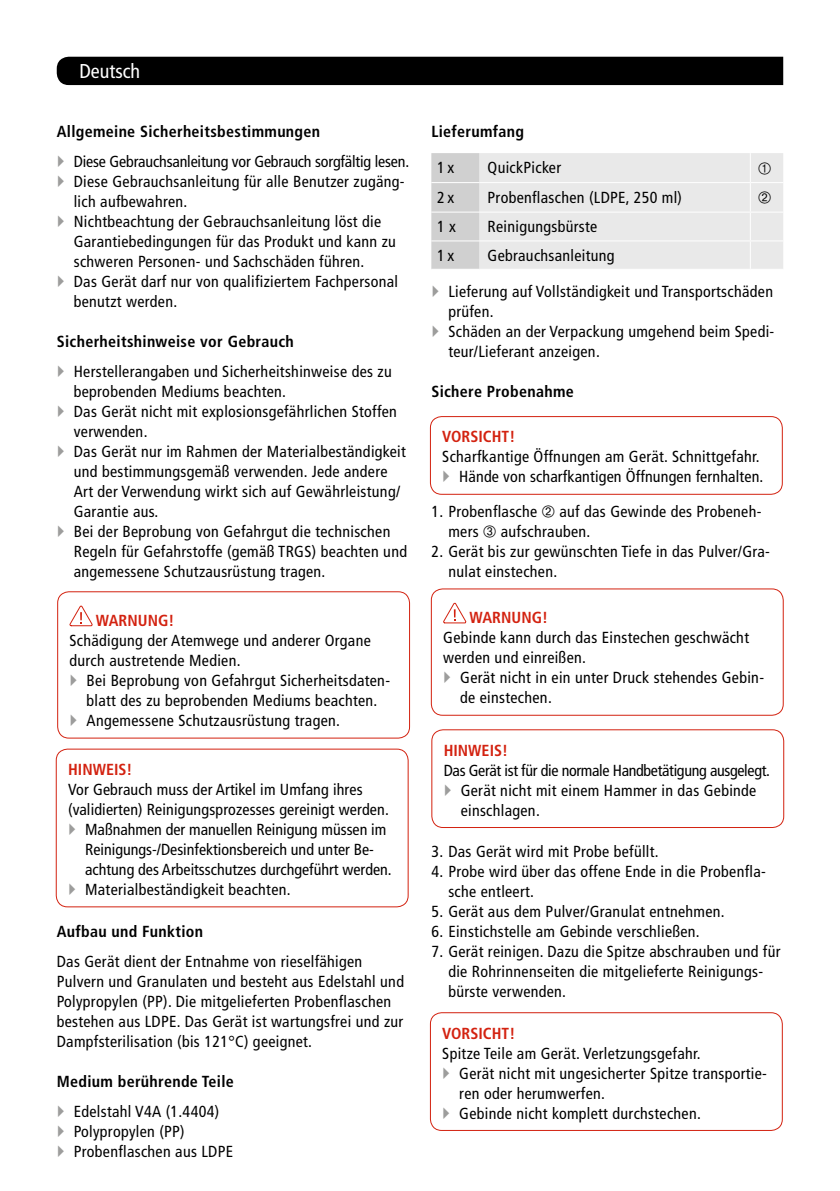
<style>
.page{position:relative;width:840px;height:1191px;background:#fff}
.page>*{position:absolute;margin:0;border:0;box-sizing:border-box;transform-origin:0 0}
.t1{font:condensed 20px "Frutiger";color:#fff}
.t2{font:condensed 16px/20px "Frutiger";letter-spacing:.02em;color:#000}
.t3{font:700 condensed 16px "Frutiger";letter-spacing:.02em;color:#000}
.t4{font:condensed 16px "Frutiger";color:#000}
.t5{font:condensed 16px/20px "Frutiger";letter-spacing:-.02em;color:#000}
.t6{font:700 condensed 16px "Frutiger";color:#d32210}
</style>
<div class="page">
<div style="left:57px;top:57px;width:725px;height:28px;background:#000"></div>
<svg style="left:443px;top:603px;width:23px;height:20px"></svg>
<div style="left:430px;top:588px;width:353px;height:127px;border:1px solid #d32210;border-radius:11px"></div>
<div style="left:431px;top:729px;width:352px;height:99px;border:1px solid #d32210;border-radius:11px"></div>
<svg style="left:69px;top:606px;width:23px;height:20px"></svg>
<div style="left:57px;top:591px;width:353px;height:147px;border:1px solid #d32210;border-radius:11px"></div>
<div style="left:429px;top:416px;width:353px;height:79px;border:1px solid #d32210;border-radius:11px"></div>
<div style="left:429px;top:1012px;width:353px;height:119px;border:1px solid #d32210;border-radius:11px"></div>
<div style="left:56px;top:748px;width:352px;height:159px;border:1px solid #d32210;border-radius:11px"></div>
<svg style="left:431px;top:153px;width:351px;height:116px;background:#e6e6e6"></svg>
<p class="t1" style="left:79px;top:60px;width:62px">Deutsch</p>
<p class="t3" style="left:57px;top:122px;width:265px">Allgemeine Sicherheitsbestimmungen</p>
<p class="t2" style="left:74px;top:151px;width:337px">Diese Gebrauchsanleitung vor Gebrauch sorgfältig lesen.<br>Diese Gebrauchsanleitung für alle Benutzer zugäng&shy;lich aufbewahren.<br>Nichtbeachtung der Gebrauchsanleitung löst die Garantiebedingungen für das Produkt und kann zu schweren Personen- und Sachschäden führen.<br>Das Gerät darf nur von qualifiziertem Fachpersonal benutzt werden.</p>
<p class="t3" style="left:57px;top:332px;width:238px">Sicherheitshinweise vor Gebrauch</p>
<p class="t2" style="left:74px;top:361px;width:334px">Herstellerangaben und Sicherheitshinweise des zu beprobenden Mediums beachten.<br>Das Gerät nicht mit explosionsgefährlichen Stoffen verwenden.<br>Das Gerät nur im Rahmen der Materialbeständigkeit und bestimmungsgemäß verwenden. Jede andere Art der Verwendung wirkt sich auf Gewährleistung/ Garantie aus.<br>Bei der Beprobung von Gefahrgut die technischen Regeln für Gefahrstoffe (gemäß TRGS) beachten und angemessene Schutzausrüstung tragen.</p>
<p class="t6" style="left:96px;top:611px;width:80px">WARNUNG!</p>
<p class="t2" style="left:69px;top:631px;width:302px">Schädigung der Atemwege und anderer Organe durch austretende Medien.</p>
<p class="t2" style="left:86px;top:671px;width:305px">Bei Beprobung von Gefahrgut Sicherheitsdaten&shy;blatt des zu beprobenden Mediums beachten.<br>Angemessene Schutzausrüstung tragen.</p>
<p class="t6" style="left:68px;top:760px;width:66px">HINWEIS!</p>
<p class="t2" style="left:68px;top:779px;width:296px">Vor Gebrauch muss der Artikel im Umfang ihres</p>
<p class="t2" style="left:68px;top:799px;width:322px">(validierten) Reinigungsprozesses gereinigt werden.</p>
<p class="t4" style="left:85px;top:820px;width:302px">Maßnahmen der manuellen Reinigung müssen im</p>
<p class="t4" style="left:85px;top:840px;width:290px">Reinigungs-/Desinfektionsbereich und unter Be-</p>
<p class="t4" style="left:85px;top:860px;width:308px">achtung des Arbeitsschutzes durchgeführt werden.</p>
<p class="t2" style="left:85px;top:879px;width:207px">Materialbeständigkeit beachten.</p>
<p class="t3" style="left:57px;top:922px;width:148px">Aufbau und Funktion</p>
<p class="t2" style="left:57px;top:951px;width:348px">Das Gerät dient der Entnahme von rieselfähigen Pulvern und Granulaten und besteht aus Edelstahl und Polypropylen (PP). Die mitgelieferten Probenflaschen bestehen aus LDPE. Das Gerät ist wartungsfrei und zur Dampfsterilisation (bis 121°C) geeignet.</p>
<p class="t3" style="left:57px;top:1072px;width:178px">Medium berührende Teile</p>
<p class="t2" style="left:74px;top:1101px;width:161px">Edelstahl V4A (1.4404)<br>Polypropylen (PP)<br>Probenflaschen aus LDPE</p>
<p class="t3" style="left:431px;top:122px;width:94px">Lieferumfang</p>
<p class="t2" style="left:437px;top:158px;width:19px">1x</p>
<p class="t2" style="left:487px;top:158px;width:75px">QuickPicker</p>
<p class="t2" style="left:437px;top:187px;width:19px">2x</p>
<p class="t2" style="left:487px;top:187px;width:196px">Probenflaschen (LDPE, 250 ml)</p>
<p class="t2" style="left:437px;top:217px;width:20px">1 x</p>
<p class="t2" style="left:487px;top:217px;width:111px">Reinigungsbürste</p>
<p class="t2" style="left:437px;top:245px;width:19px">1x</p>
<p class="t2" style="left:487px;top:245px;width:128px">Gebrauchsanleitung</p>
<p class="t2" style="left:448px;top:281px;width:327px">Lieferung auf Vollständigkeit und Transportschäden prüfen.<br>Schäden an der Verpackung umgehend beim Spedi&shy;teur/Lieferant anzeigen.</p>
<p class="t3" style="left:431px;top:382px;width:144px">Sichere Probenahme</p>
<p class="t6" style="left:442px;top:427px;width:74px">VORSICHT!</p>
<p class="t2" style="left:442px;top:447px;width:322px;text-align:right">Scharfkantige Öffnungen am Gerät. Schnittgefahr.<br>Hände von scharfkantigen Öffnungen fernhalten.</p>
<p class="t2" style="left:431px;top:501px;width:107px">1. Probenflasche</p>
<p class="t2" style="left:559px;top:501px;width:203px">auf das Gewinde des Probeneh-</p>
<p class="t2" style="left:448px;top:521px;width:32px">mers</p>
<p class="t2" style="left:500px;top:521px;width:91px">aufschrauben.</p>
<p class="t2" style="left:448px;top:541px;width:323px;text-indent:-17px">2. Gerät bis zur gewünschten Tiefe in das Pulver/Gra&shy;nulat einstechen.</p>
<p class="t6" style="left:469px;top:608px;width:80px">WARNUNG!</p>
<p class="t2" style="left:443px;top:628px;width:307px">Gebinde kann durch das Einstechen geschwächt werden und einreißen.</p>
<p class="t2" style="left:460px;top:668px;width:305px">Gerät nicht in ein unter Druck stehendes Gebin&shy;de einstechen.</p>
<p class="t6" style="left:443px;top:740px;width:66px">HINWEIS!</p>
<p class="t5" style="left:460px;top:760px;width:310px;text-indent:-17px">Das Gerät ist für die normale Handbetätigung ausgelegt.<br>Gerät nicht mit einem Hammer in das Gebinde einschlagen.</p>
<p class="t2" style="left:431px;top:841px;width:229px">3. Das Gerät wird mit Probe befüllt.</p>
<p class="t2" style="left:448px;top:861px;width:319px;text-indent:-17px">4. Probe wird über das offene Ende in die Probenfla&shy;sche entleert.</p>
<p class="t2" style="left:431px;top:901px;width:295px">5. Gerät aus dem Pulver/Granulat entnehmen.</p>
<p class="t2" style="left:431px;top:921px;width:270px">6. Einstichstelle am Gebinde verschließen.</p>
<p class="t2" style="left:448px;top:941px;width:333px;text-indent:-17px">7. Gerät reinigen. Dazu die Spitze abschrauben und für die Rohrinnenseiten die mitgelieferte Reinigungs&shy;bürste verwenden.</p>
<p class="t6" style="left:442px;top:1023px;width:74px">VORSICHT!</p>
<p class="t2" style="left:459px;top:1043px;width:309px;text-indent:-17px">Spitze Teile am Gerät. Verletzungsgefahr.<br>Gerät nicht mit ungesicherter Spitze transportie&shy;ren oder herumwerfen.<br>Gebinde nicht komplett durchstechen.</p>
</div>
